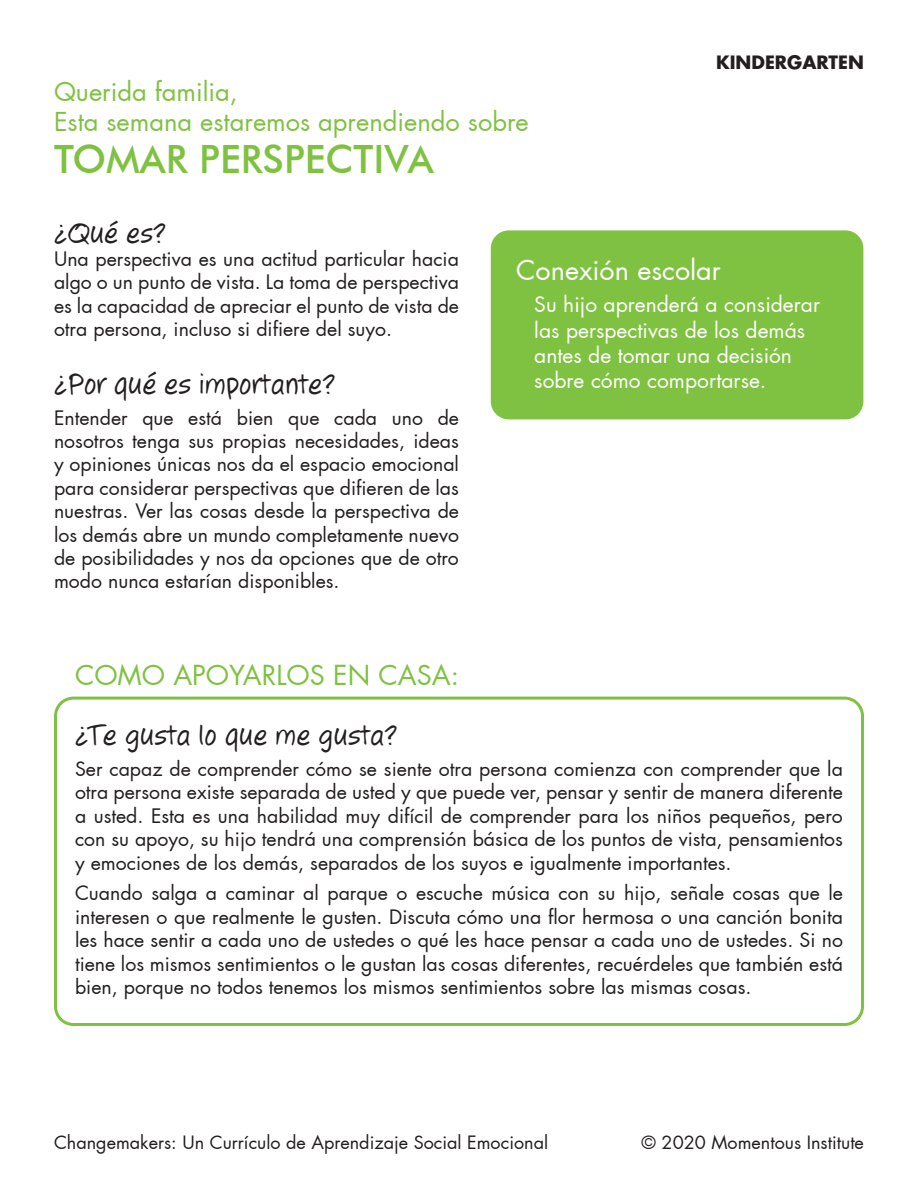
<style>
.page{position:relative;width:918px;height:1188px;background:#fff}
.page>*{position:absolute;margin:0;border:0;box-sizing:border-box;transform-origin:0 0}
.t1{font:500 39px "Futura BT";color:#7fc241}
.t2{font:30px "Jotting";color:#231f20}
.t3{font:27px "Futura";color:#7fc241}
.t4{font:27px "Futura";color:#fff}
.t5{font:25.5px "Futura";color:#7fc241}
.t6{font:21px/25.2px "Futura";color:#fff}
.t7{font:19.5px/23.4px "Futura";color:#231f20;text-align:justify}
.t8{font:18px "Futura";color:#231f20}
.t9{font:700 18px "Futura";color:#231f20}
</style>
<div class="page">
<div style="left:491px;top:230px;width:372px;height:189px;background:#7fc241;border-radius:18px"></div>
<div style="left:54px;top:697px;width:810px;height:329px;border:3px solid #7fc241;border-radius:18px"></div>
<p class="t5" style="left:54px;top:75px;width:185px">Querida familia,</p>
<p class="t5" style="left:54px;top:106px;width:476px">Esta semana estaremos aprendiendo sobre</p>
<p class="t1" style="left:54px;top:135px;width:381px">TOMAR PERSPECTIVA</p>
<p class="t9" style="left:716px;top:50px;width:149px">KINDERGARTEN</p>
<p class="t2" style="left:54px;top:215px;width:114px">¿Qué es?</p>
<p class="t7" style="left:54px;top:247px;width:407px">Una perspectiva es una actitud particular hacia algo o un punto de vista. La toma de perspectiva es la capacidad de apreciar el punto de vista de otra persona, incluso si difiere del suyo.</p>
<p class="t2" style="left:54px;top:366px;width:283px">¿Por qué es importante?</p>
<p class="t7" style="left:54px;top:406px;width:407px">Entender que está bien que cada uno de nosotros tenga sus propias necesidades, ideas y opiniones únicas nos da el espacio emocional para considerar perspectivas que difieren de las nuestras. Ver las cosas desde la perspectiva de los demás abre un mundo completamente nuevo de posibilidades y nos da opciones que de otro modo nunca estarían disponibles.</p>
<p class="t3" style="left:75px;top:658px;width:386px">COMO APOYARLOS EN CASA:</p>
<p class="t4" style="left:516px;top:253px;width:206px">Conexión escolar</p>
<p class="t6" style="left:534px;top:292px;width:287px">Su hijo aprenderá a considerar las perspectivas de los demás antes de tomar una decisión sobre cómo comportarse.</p>
<p class="t2" style="left:75px;top:718px;width:324px">¿Te gusta lo que me gusta?</p>
<p class="t7" style="left:75px;top:757px;width:770px">Ser capaz de comprender cómo se siente otra persona comienza con comprender que la otra persona existe separada de usted y que puede ver, pensar y sentir de manera diferente a usted. Esta es una habilidad muy difícil de comprender para los niños pequeños, pero con su apoyo, su hijo tendrá una comprensión básica de los puntos de vista, pensamientos y emociones de los demás, separados de los suyos e igualmente importantes.</p>
<p class="t7" style="left:75px;top:882px;width:770px">Cuando salga a caminar al parque o escuche música con su hijo, señale cosas que le interesen o que realmente le gusten. Discuta cómo una flor hermosa o una canción bonita les hace sentir a cada uno de ustedes o qué les hace pensar a cada uno de ustedes. Si no tiene los mismos sentimientos o le gustan las cosas diferentes, recuérdeles que también está bien, porque no todos tenemos los mismos sentimientos sobre las mismas cosas.</p>
<p class="t8" style="left:54px;top:1131px;width:496px">Changemakers: Un Currículo de Aprendizaje Social Emocional</p>
<p class="t8" style="left:642px;top:1131px;width:224px">© 2020 Momentous Institute</p>
</div>
